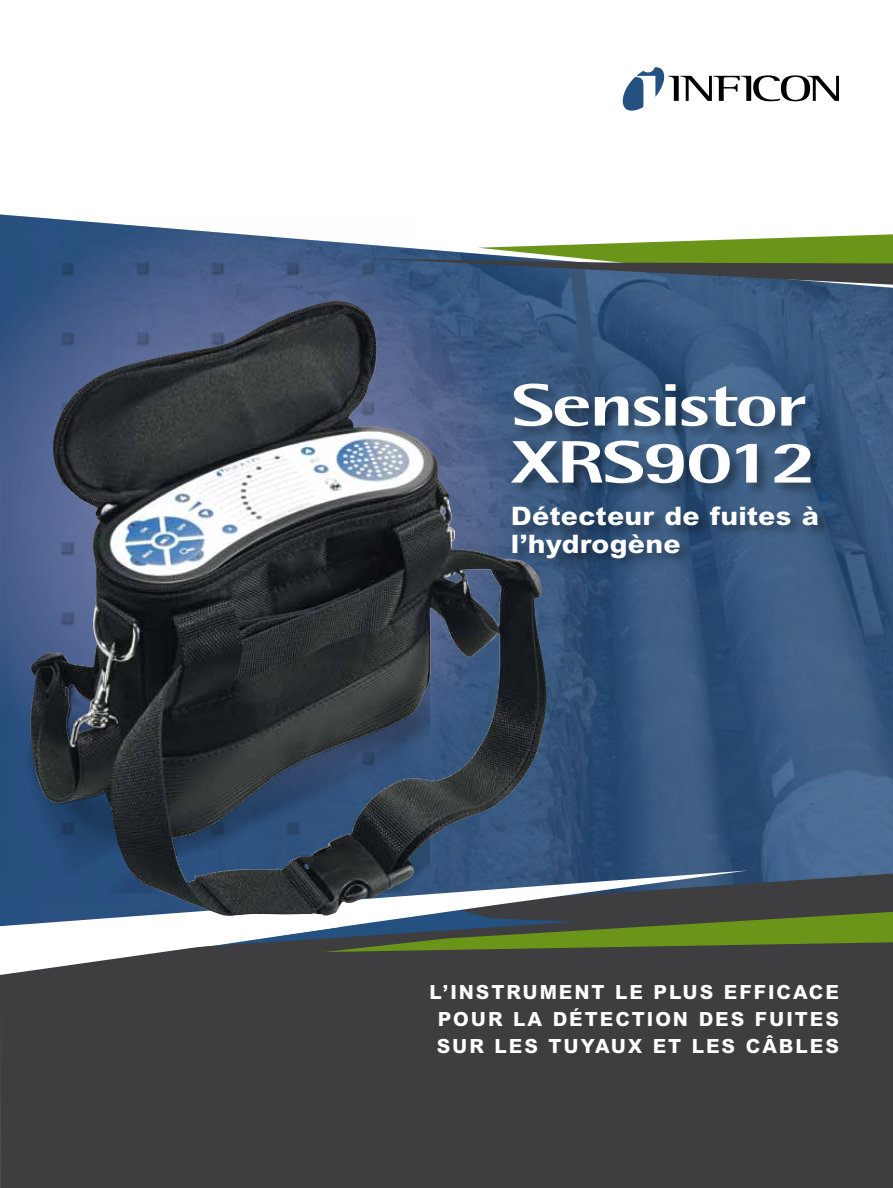
<style>
.page{position:relative;width:893px;height:1188px;background:#fff}
.page>*{position:absolute;margin:0;border:0;box-sizing:border-box;transform-origin:0 0}
.t1{font:800 60px/57px "Rotis Semi Sans Std";letter-spacing:-.035em;color:#fff;scale:1.4 1}
.t2{font:800 25.5px/28.5px "Arial MT Std";color:#fff;scale:1.1 1}
.t3{font:800 19.5px/27px "Arial MT Std";letter-spacing:.1em;color:#fff;text-align:center}
</style>
<div class="page">
<svg style="left:623px;top:67px;width:216px;height:44px"></svg>
<img style="left:0;top:214px;width:893px;height:660px">
<svg style="left:371px;top:234px;width:522px;height:53px"></svg>
<div style="left:0;top:874px;width:893px;height:314px;background:#3e3d40"></div>
<svg style="left:0;top:909px;width:893px;height:68px;background:#4d5b32"></svg>
<svg style="left:0;top:871px;width:748px;height:104px;fill:#3e4240"></svg>
<img style="left:0;top:291px;width:429px;height:601px">
<img style="left:29px;top:301px;width:520px;height:615px">
<div style="left:510px;top:381px;width:315px;height:117px;background:#000;opacity:.35"></div>
<div style="left:511px;top:505px;width:321px;height:67px;background:#000;opacity:.35"></div>
<h1 class="t1" style="left:511px;top:376px;width:220px">Sensistor<br>XRS9012</h1>
<h2 class="t2" style="left:511px;top:501px;width:281px">DÉTECTEUR DE FUITES À<br>L’HYDROGÈNE</h2>
<p class="t3" style="left:429px;top:978px;width:411px">L’INSTRUMENT LE PLUS EFFICACE<br>POUR LA DÉTECTION DES FUITES<br>SUR LES TUYAUX ET LES CÂBLES</p>
</div>
